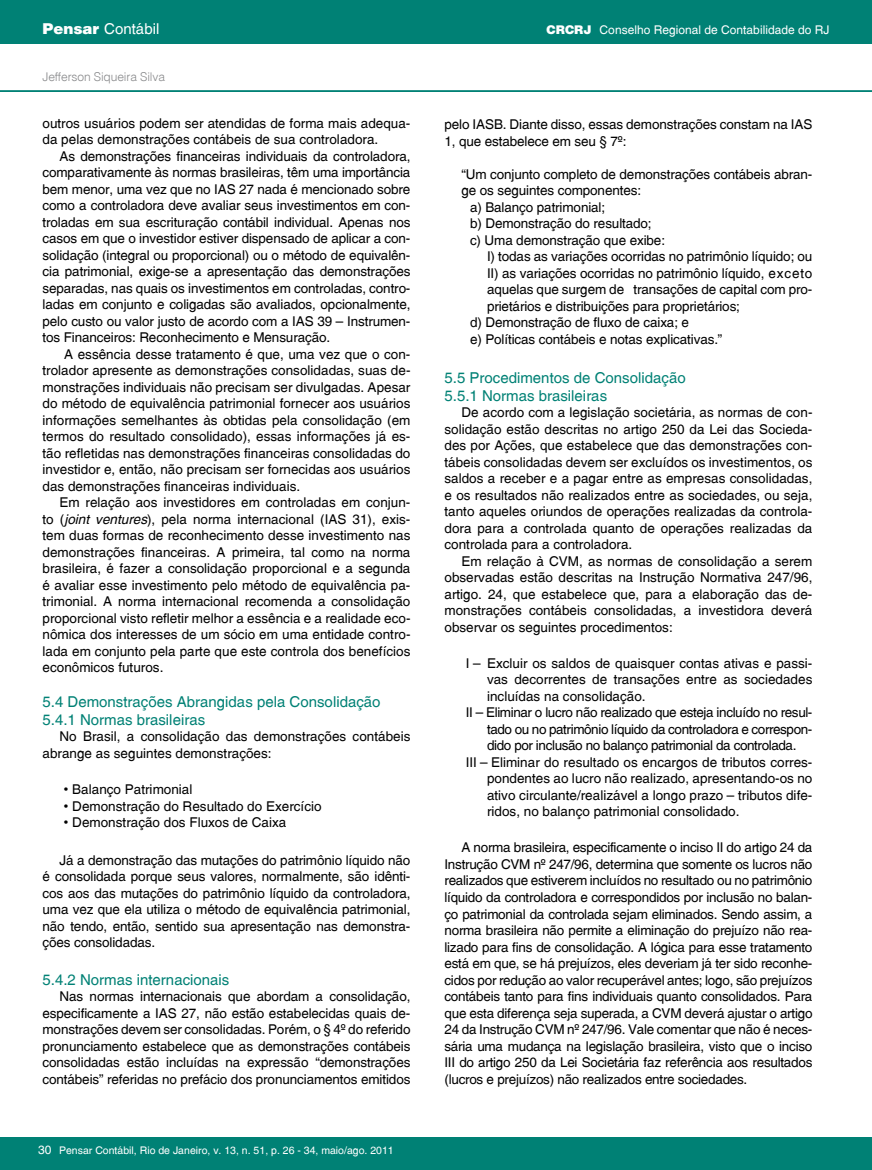
<style>
.page{position:relative;width:872px;height:1170px;background:#fff}
.page>*{position:absolute;margin:0;border:0;box-sizing:border-box;transform-origin:0 0}
.t1{font:15px/18px "Switzerland Plain";color:#008175}
.t2{font:15px "Switzerland Plain";color:#fff}
.t3{font:13.5px/16.5px "Switzerland Plain";letter-spacing:-.01em;color:#000;text-align:justify}
.t4{font:13.5px "Switzerland Plain";letter-spacing:-.03em;color:#000}
.t5{font:12px "Switzerland Plain";color:#fff}
.t6{font:12px "Switzerland Light Plain";letter-spacing:-.01em;color:#87888a}
.t7{font:10.5px "Switzerland Plain";color:#fff}
.s1{font-family:"Switzerland Black"}
.s2{font-family:"Switzerland";font-style:italic}
.s3{font-size:12px}
</style>
<div class="page">
<div style="left:0;top:1137px;width:872px;height:32px;background:#008175"></div>
<div style="left:0;top:0;width:872px;height:44px;background:#008175"></div>
<hr style="left:0;top:90px;width:872px;height:2px;background:#008175">
<p class="t2" style="left:43px;top:20px;width:118px"><span class="s1">Pensar</span> Contábil</p>
<p class="t5" style="left:546px;top:22px;width:285px"><span class="s1">CRCRJ</span> Conselho Regional de Contabilidade do RJ</p>
<p class="t6" style="left:43px;top:70px;width:124px">Jefferson Siqueira Silva</p>
<p class="t3" style="left:43px;top:114px;width:369px">outros usuários podem ser atendidas de forma mais adequa&shy;da pelas demonstrações contábeis de sua controladora.</p>
<p class="t3" style="left:43px;top:147px;width:369px;text-indent:17px">As demonstrações financeiras individuais da controladora, comparativamente às normas brasileiras, têm uma importância bem menor, uma vez que no IAS 27 nada é mencionado sobre como a controladora deve avaliar seus investimentos em con&shy;troladas em sua escrituração contábil individual. Apenas nos casos em que o investidor estiver dispensado de aplicar a con&shy;solidação (integral ou proporcional) ou o método de equivalên&shy;cia patrimonial, exige-se a apresentação das demonstrações separadas, nas quais os investimentos em controladas, contro&shy;ladas em conjunto e coligadas são avaliados, opcionalmente, pelo custo ou valor justo de acordo com a IAS 39 – Instrumen&shy;tos Financeiros: Reconhecimento e Mensuração.</p>
<p class="t3" style="left:43px;top:345px;width:369px;text-indent:22px">A essência desse tratamento é que, uma vez que o con&shy;trolador apresente as demonstrações consolidadas, suas de&shy;monstrações individuais não precisam ser divulgadas. Apesar do método de equivalência patrimonial fornecer aos usuários informações semelhantes às obtidas pela consolidação (em termos do resultado consolidado), essas informações já es&shy;tão refletidas nas demonstrações financeiras consolidadas do investidor e, então, não precisam ser fornecidas aos usuários das demonstrações financeiras individuais.</p>
<p class="t3" style="left:43px;top:494px;width:369px;text-indent:17px">Em relação aos investidores em controladas em conjun&shy;to (<span class="s2">joint ventures</span>), pela norma internacional (IAS 31), exis&shy;tem duas formas de reconhecimento desse investimento nas demonstrações financeiras. A primeira, tal como na norma brasileira, é fazer a consolidação proporcional e a segunda é avaliar esse investimento pelo método de equivalência pa&shy;trimonial. A norma internacional recomenda a consolidação proporcional visto refletir melhor a essência e a realidade eco&shy;nômica dos interesses de um sócio em uma entidade contro&shy;lada em conjunto pela parte que este controla dos benefícios econômicos futuros.</p>
<p class="t1" style="left:43px;top:692px;width:339px">5.4 Demonstrações Abrangidas pela Consolidação<br>5.4.1 Normas brasileiras</p>
<p class="t3" style="left:43px;top:728px;width:369px;text-indent:17px">No Brasil, a consolidação das demonstrações contábeis abrange as seguintes demonstrações:</p>
<p class="t3" style="left:64px;top:780px;width:130px">• Balanço Patrimonial</p>
<p class="t3" style="left:64px;top:797px;width:259px">• Demonstração do Resultado do Exercício</p>
<p class="t3" style="left:64px;top:813px;width:224px">• Demonstração dos Fluxos de Caixa</p>
<p class="t3" style="left:43px;top:851px;width:369px;text-indent:17px">Já a demonstração das mutações do patrimônio líquido não é consolidada porque seus valores, normalmente, são idênti&shy;cos aos das mutações do patrimônio líquido da controladora, uma vez que ela utiliza o método de equivalência patrimonial, não tendo, então, sentido sua apresentação nas demonstra&shy;ções consolidadas.</p>
<p class="t1" style="left:43px;top:970px;width:188px">5.4.2 Normas internacionais</p>
<p class="t3" style="left:43px;top:987px;width:369px;text-indent:17px">Nas normas internacionais que abordam a consolidação, especificamente a IAS 27, não estão estabelecidas quais de&shy;monstrações devem ser consolidadas. Porém, o § 4º do referido pronunciamento estabelece que as demonstrações contábeis consolidadas estão incluídas na expressão “demonstrações contábeis” referidas no prefácio dos pronunciamentos emitidos</p>
<p class="t7" style="left:38px;top:1143px;width:357px"><span class="s3">30</span> Pensar Contábil, Rio de Janeiro, v. 13, n. 51, p. 26 - 34, maio/ago. 2011</p>
<p class="t3" style="left:444px;top:116px;width:369px">pelo IASB. Diante disso, essas demonstrações constam na IAS<br>1, que estabelece em seu § 7º:</p>
<p class="t3" style="left:461px;top:165px;width:352px">“Um conjunto completo de demonstrações contábeis abran-</p>
<p class="t3" style="left:461px;top:182px;width:181px">ge os seguintes componentes:</p>
<p class="t3" style="left:470px;top:198px;width:137px">a) Balanço patrimonial;</p>
<p class="t3" style="left:470px;top:215px;width:183px">b) Demonstração do resultado;</p>
<p class="t3" style="left:470px;top:231px;width:196px">c) Uma demonstração que exibe:</p>
<p class="t3" style="left:487px;top:248px;width:327px">I) todas as variações ocorridas no patrimônio líquido; ou</p>
<p class="t3" style="left:487px;top:264px;width:327px">II) as variações ocorridas no patrimônio líquido, exceto</p>
<p class="t3" style="left:487px;top:281px;width:327px">aquelas que surgem de transações de capital com pro-</p>
<p class="t3" style="left:487px;top:297px;width:254px">prietários e distribuições para proprietários;</p>
<p class="t3" style="left:470px;top:314px;width:220px">d) Demonstração de fluxo de caixa; e</p>
<p class="t3" style="left:470px;top:330px;width:254px">e) Políticas contábeis e notas explicativas.”</p>
<p class="t1" style="left:444px;top:368px;width:243px">5.5 Procedimentos de Consolidação<br>5.5.1 Normas brasileiras</p>
<p class="t3" style="left:444px;top:404px;width:369px;text-indent:17px">De acordo com a legislação societária, as normas de con&shy;solidação estão descritas no artigo 250 da Lei das Socieda&shy;des por Ações, que estabelece que das demonstrações con&shy;tábeis consolidadas devem ser excluídos os investimentos, os saldos a receber e a pagar entre as empresas consolidadas, e os resultados não realizados entre as sociedades, ou seja, tanto aqueles oriundos de operações realizadas da controla&shy;dora para a controlada quanto de operações realizadas da controlada para a controladora.</p>
<p class="t3" style="left:444px;top:552px;width:369px;text-indent:17px">Em relação à CVM, as normas de consolidação a serem observadas estão descritas na Instrução Normativa 247/96, artigo. 24, que estabelece que, para a elaboração das de&shy;monstrações contábeis consolidadas, a investidora deverá observar os seguintes procedimentos:</p>
<p class="t3" style="left:466px;top:654px;width:348px">I – Excluir os saldos de quaisquer contas ativas e passi-</p>
<p class="t3" style="left:487px;top:671px;width:327px">vas decorrentes de transações entre as sociedades</p>
<p class="t3" style="left:487px;top:687px;width:160px">incluídas na consolidação.</p>
<p class="t4" style="left:466px;top:704px;width:348px">II – Eliminar o lucro não realizado que esteja incluído no resul-</p>
<p class="t4" style="left:487px;top:721px;width:327px">tado ou no patrimônio líquido da controladora e correspon-</p>
<p class="t4" style="left:487px;top:737px;width:311px">dido por inclusão no balanço patrimonial da controlada.</p>
<p class="t3" style="left:466px;top:753px;width:348px">III – Eliminar do resultado os encargos de tributos corres-</p>
<p class="t3" style="left:487px;top:770px;width:327px">pondentes ao lucro não realizado, apresentando-os no</p>
<p class="t3" style="left:487px;top:786px;width:327px">ativo circulante/realizável a longo prazo – tributos dife-</p>
<p class="t3" style="left:487px;top:803px;width:254px">ridos, no balanço patrimonial consolidado.</p>
<p class="t3" style="left:444px;top:839px;width:369px;text-indent:17px">A norma brasileira, especificamente o inciso II do artigo 24 da Instrução CVM nº 247/96, determina que somente os lucros não realizados que estiverem incluídos no resultado ou no patrimônio líquido da controladora e correspondidos por inclusão no balan&shy;ço patrimonial da controlada sejam eliminados. Sendo assim, a norma brasileira não permite a eliminação do prejuízo não rea&shy;lizado para fins de consolidação. A lógica para esse tratamento está em que, se há prejuízos, eles deveriam já ter sido reconhe&shy;cidos por redução ao valor recuperável antes; logo, são prejuízos contábeis tanto para fins individuais quanto consolidados. Para que esta diferença seja superada, a CVM deverá ajustar o artigo 24 da Instrução CVM nº 247/96. Vale comentar que não é neces&shy;sária uma mudança na legislação brasileira, visto que o inciso III do artigo 250 da Lei Societária faz referência aos resultados (lucros e prejuízos) não realizados entre sociedades.</p>
</div>
